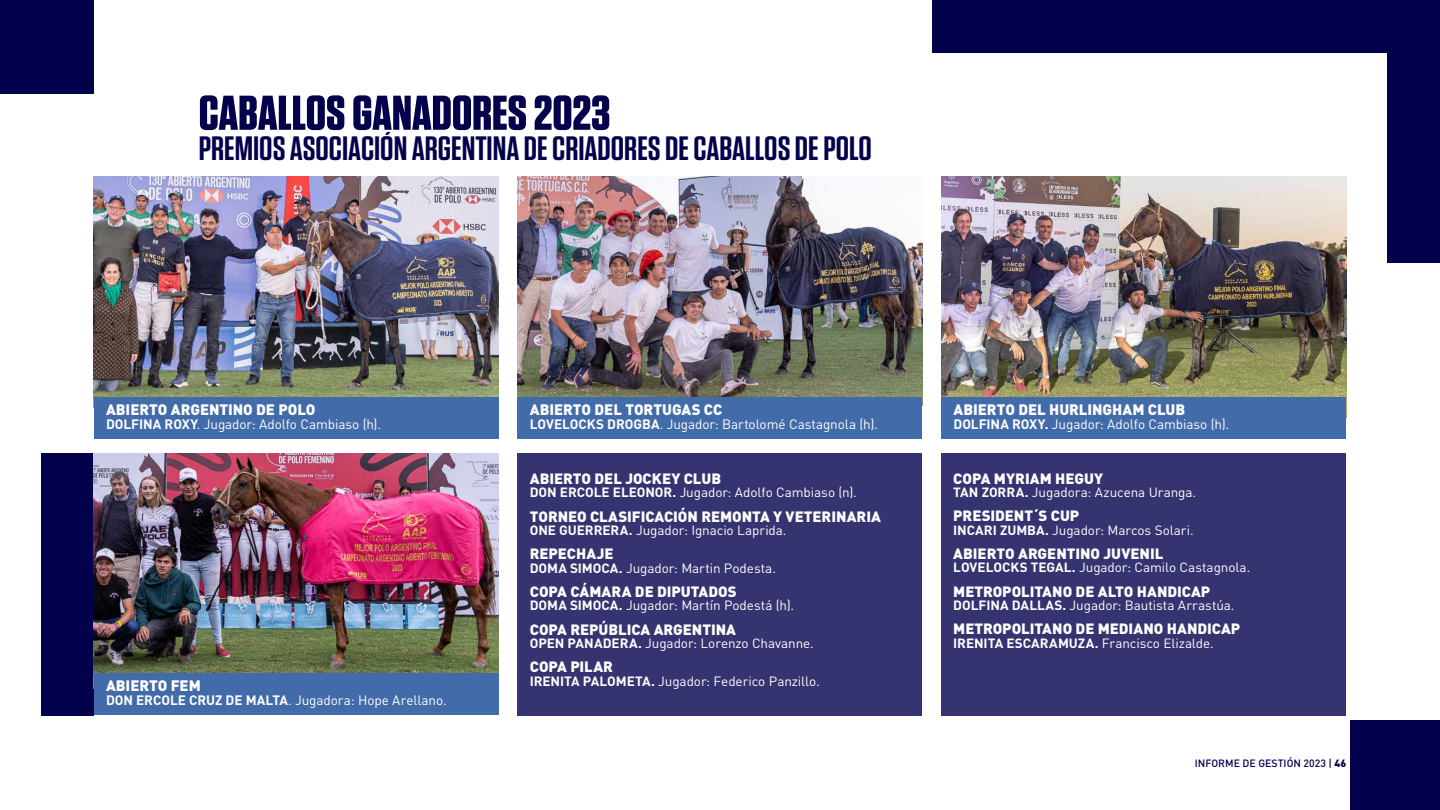
<style>
.page{position:relative;width:1440px;height:810px;background:#fff}
.page>*{position:absolute;margin:0;border:0;box-sizing:border-box;transform-origin:0 0}
.t1{font:700 48.75px "Tungsten";color:#03014c;scale:1.05 1}
.t2{font:600 33.75px "Tungsten";color:#03014c;scale:1.05 1}
.t3{font:900 15px "DIN";color:#fff}
.t4{font:900 14.77px "DIN";color:#fff}
.t5{font:13.5px "DIN";letter-spacing:-.005em;color:#fff}
.t6{font:13.27px "DIN";letter-spacing:-.005em;color:#fff}
.t7{font:700 13.27px "DIN";color:#fff}
.t8{font:500 10.5px "DIN";color:#03014c}
.s1{font-weight:700}
.s2{font-weight:400}
.s3{font-weight:900}
</style>
<div class="page">
<div style="left:1350px;top:720px;width:90px;height:90px;background:#03014c"></div>
<div style="left:1388px;top:0;width:52px;height:263px;background:#03014c"></div>
<div style="left:933px;top:0;width:507px;height:52px;background:#03014c"></div>
<div style="left:41px;top:454px;width:53px;height:262px;background:#03014c"></div>
<div style="left:0;top:0;width:94px;height:94px;background:#03014c"></div>
<img style="left:94px;top:176px;width:405px;height:222px">
<img style="left:94px;top:454px;width:405px;height:220px">
<img style="left:518px;top:176px;width:404px;height:222px">
<img style="left:941px;top:176px;width:405px;height:222px">
<div style="left:94px;top:398px;width:405px;height:41px;background:#416ba9"></div>
<div style="left:518px;top:398px;width:404px;height:41px;background:#416ba9"></div>
<div style="left:941px;top:398px;width:405px;height:41px;background:#416ba9"></div>
<div style="left:94px;top:674px;width:405px;height:41px;background:#416ba9"></div>
<div style="left:518px;top:454px;width:404px;height:262px;background:#353470"></div>
<div style="left:941px;top:454px;width:405px;height:262px;background:#353470"></div>
<h1 class="t1" style="left:199px;top:87px;width:393px">CABALLOS GANADORES 2023</h1>
<h2 class="t2" style="left:199px;top:130px;width:643px">PREMIOS ASOCIACIÓN ARGENTINA DE CRIADORES DE CABALLOS DE POLO</h2>
<p class="t3" style="left:106px;top:400px;width:211px">ABIERTO ARGENTINO DE POLO</p>
<p class="t5" style="left:106px;top:416px;width:277px"><span class="s1">DOLFINA ROXY</span>. Jugador: Adolfo Cambiaso (h).</p>
<p class="t3" style="left:106px;top:676px;width:96px">ABIERTO FEM</p>
<p class="t5" style="left:106px;top:692px;width:342px"><span class="s1">DON ERCOLE CRUZ DE MALTA</span>. Jugadora: Hope Arellano.</p>
<p class="t3" style="left:530px;top:400px;width:194px">ABIERTO DEL TORTUGAS CC</p>
<p class="t5" style="left:530px;top:416px;width:350px"><span class="s1">LOVELOCKS DROGBA</span>. Jugador: Bartolomé Castagnola (h).</p>
<p class="t4" style="left:530px;top:469px;width:193px">ABIERTO DEL JOCKEY CLUB</p>
<p class="t6" style="left:530px;top:484px;width:329px"><span class="s1">DON ERCOLE ELEONOR.</span> Jugador: Adolfo Cambiaso (n).</p>
<p class="t4" style="left:530px;top:506px;width:353px">TORNEO CLASIFICACIÓN REMONTA Y VETERINARIA</p>
<p class="t6" style="left:530px;top:522px;width:258px"><span class="s1">ONE GUERRERA.</span> Jugador: Ignacio Laprida.</p>
<p class="t4" style="left:530px;top:544px;width:85px">REPECHAJE</p>
<p class="t6" style="left:530px;top:559px;width:248px"><span class="s1">DOMA SIMOCA.</span> Jugador: Martin Podesta.</p>
<p class="t4" style="left:530px;top:582px;width:208px">COPA CÁMARA DE DIPUTADOS</p>
<p class="t6" style="left:530px;top:597px;width:266px"><span class="s1">DOMA SIMOCA.</span> Jugador: Martín Podestá (h).</p>
<p class="t4" style="left:530px;top:619px;width:208px">COPA REPÚBLICA ARGENTINA</p>
<p class="t6" style="left:530px;top:635px;width:286px"><span class="s1">OPEN PANADERA.</span> Jugador: Lorenzo Chavanne.</p>
<p class="t4" style="left:530px;top:657px;width:85px">COPA PILAR</p>
<p class="t6" style="left:530px;top:673px;width:292px"><span class="s1">IRENITA PALOMETA.</span> Jugador: Federico Panzillo.</p>
<p class="t3" style="left:954px;top:400px;width:233px">ABIERTO DEL HURLINGHAM CLUB</p>
<p class="t5" style="left:954px;top:416px;width:277px"><span class="s1">DOLFINA ROXY.</span> Jugador: Adolfo Cambiaso (h).</p>
<p class="t4" style="left:953px;top:469px;width:151px">COPA MYRIAM HEGUY</p>
<p class="t6" style="left:953px;top:484px;width:244px"><span class="s1">TAN ZORRA.</span> Jugadora: Azucena Uranga.</p>
<p class="t4" style="left:953px;top:506px;width:128px">PRESIDENT´S CUP</p>
<p class="t6" style="left:953px;top:522px;width:242px"><span class="s1">INCARI ZUMBA.</span> Jugador: Marcos Solari.</p>
<p class="t4" style="left:953px;top:544px;width:212px">ABIERTO ARGENTINO JUVENIL</p>
<p class="t6" style="left:953px;top:559px;width:299px"><span class="s1">LOVELOCKS TEGAL.</span> Jugador: Camilo Castagnola.</p>
<p class="t4" style="left:953px;top:581px;width:259px">METROPOLITANO DE ALTO HANDICAP</p>
<p class="t6" style="left:953px;top:597px;width:283px"><span class="s1">DOLFINA DALLAS.</span> Jugador: Bautista Arrastúa.</p>
<p class="t4" style="left:953px;top:619px;width:289px">METROPOLITANO DE MEDIANO HANDICAP</p>
<p class="t7" style="left:953px;top:634px;width:262px">IRENITA ESCARAMUZA. <span class="s2">Francisco Elizalde.</span></p>
<p class="t8" style="left:1195px;top:756px;width:153px">INFORME DE GESTIÓN 2023 | <span class="s3">46</span></p>
</div>
